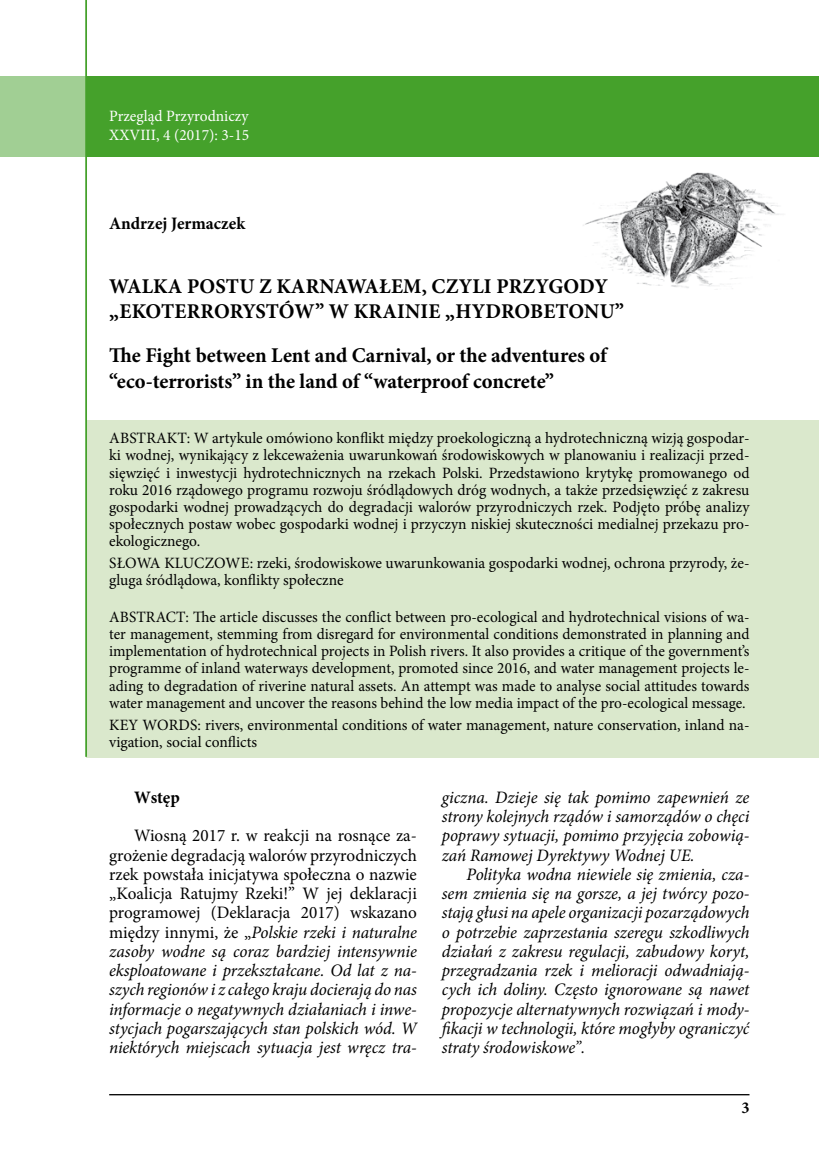
<style>
.page{position:relative;width:819px;height:1166px;background:#fff}
.page>*{position:absolute;margin:0;border:0;box-sizing:border-box;transform-origin:0 0}
.t1{font:700 21px/25.2px "Minion Pro";letter-spacing:.005em;color:#000}
.t2{font:italic 17.5px/19.2px "Minion Pro";letter-spacing:-.005em;color:#000;text-align:justify}
.t3{font:700 17.5px "Minion Pro";color:#000}
.t4{font:15.75px/17.2px "Minion Pro";letter-spacing:-.005em;color:#000;text-align:justify}
.t5{font:15.75px/18.9px "Minion Pro";color:#fff}
.s1{font-style:normal}
</style>
<div class="page">
<hr style="left:109px;top:1094px;width:640px;height:1px;background:#000">
<img style="left:583px;top:172px;width:198px;height:117px">
<div style="left:0;top:77px;width:819px;height:80px;background:#45a12b"></div>
<div style="left:0;top:0;width:87px;height:1166px;background:#fff"></div>
<div style="left:86px;top:420px;width:733px;height:337px;background:#dae8cc"></div>
<hr style="left:85px;top:0;width:2px;height:757px;background:#45a12b">
<p class="t5" style="left:109px;top:106px;width:141px">Przegląd Przyrodniczy<br>XXVIII, 4 (2017): 3-15</p>
<p class="t3" style="left:109px;top:211px;width:138px">Andrzej Jermaczek</p>
<h1 class="t1" style="left:109px;top:273px;width:516px;text-indent:270px">łem, czyli przygody „ekoterrorystów” w krainie „hydrobetonu”</h1>
<h1 class="t1" style="left:109px;top:343px;width:499px">The Fight between Lent and Carnival, or the adventures of “eco-terrorists” in the land of “waterproof concrete”</h1>
<p class="t4" style="left:109px;top:430px;width:642px">Abstrakt: W artykule omówiono konflikt między proekologiczną a hydrotechniczną wizją gospodar&shy;ki wodnej, wynikający z lekceważenia uwarunkowań środowiskowych w planowaniu i realizacji przed&shy;sięwzięć i inwestycji hydrotechnicznych na rzekach Polski. Przedstawiono krytykę promowanego od roku 2016 rządowego programu rozwoju śródlądowych dróg wodnych, a także przedsięwzięć z zakresu gospodarki wodnej prowadzących do degradacji walorów przyrodniczych rzek. Podjęto próbę analizy społecznych postaw wobec gospodarki wodnej i przyczyn niskiej skuteczności medialnej przekazu pro&shy;ekologicznego.</p>
<p class="t4" style="left:109px;top:555px;width:641px">Słowa kluczowe: rzeki, środowiskowe uwarunkowania gospodarki wodnej, ochrona przyrody, że&shy;gluga śródlądowa, konflikty społeczne</p>
<p class="t4" style="left:109px;top:608px;width:641px">Abstract: The article discusses the conflict between pro-ecological and hydrotechnical visions of wa&shy;ter management, stemming from disregard for environmental conditions demonstrated in planning and implementation of hydrotechnical projects in Polish rivers. It also provides a critique of the government’s programme of inland waterways development, promoted since 2016, and water management projects le&shy;ading to degradation of riverine natural assets. An attempt was made to analyse social attitudes towards water management and uncover the reasons behind the low media impact of the pro-ecological message.</p>
<p class="t4" style="left:109px;top:716px;width:641px">Key words: rivers, environmental conditions of water management, nature conservation, inland na&shy;vigation, social conflicts</p>
<h1 class="t1" style="left:109px;top:273px;width:241px">Walka postu z karnawa</h1>
<p class="t3" style="left:134px;top:785px;width:47px">Wstęp</p>
<p class="t2" style="left:109px;top:826px;width:309px;text-indent:25px"><span class="s1">Wiosną 2017 r. w reakcji na rosnące za&shy;grożenie degradacją walorów przyrodniczych rzek powstała inicjatywa społeczna o nazwie „Koalicja Ratujmy Rzeki!” W jej deklaracji programowej (Deklaracja 2017) wskazano między innymi, że „</span>Polskie rzeki i naturalne zasoby wodne są coraz bardziej intensywnie eksploatowane i przekształcane. Od lat z na&shy;szych regionów i z całego kraju docierają do nas informacje o negatywnych działaniach i inwe&shy;stycjach pogarszających stan polskich wód. W niektórych miejscach sytuacja jest wręcz tra-</p>
<p class="t2" style="left:441px;top:787px;width:309px">giczna. Dzieje się tak pomimo zapewnień ze strony kolejnych rządów i samorządów o chęci poprawy sytuacji, pomimo przyjęcia zobowią&shy;zań Ramowej Dyrektywy Wodnej UE.</p>
<p class="t2" style="left:441px;top:864px;width:309px;text-indent:25px">Polityka wodna niewiele się zmienia, cza&shy;sem zmienia się na gorsze, a jej twórcy pozo&shy;stają głusi na apele organizacji pozarządowych o potrzebie zaprzestania szeregu szkodliwych działań z zakresu regulacji, zabudowy koryt, przegradzania rzek i melioracji odwadniają&shy;cych ich doliny. Często ignorowane są nawet propozycje alternatywnych rozwiązań i mody&shy;fikacji w technologii, które mogłyby ograniczyć straty środowiskowe”.</p>
</div>
